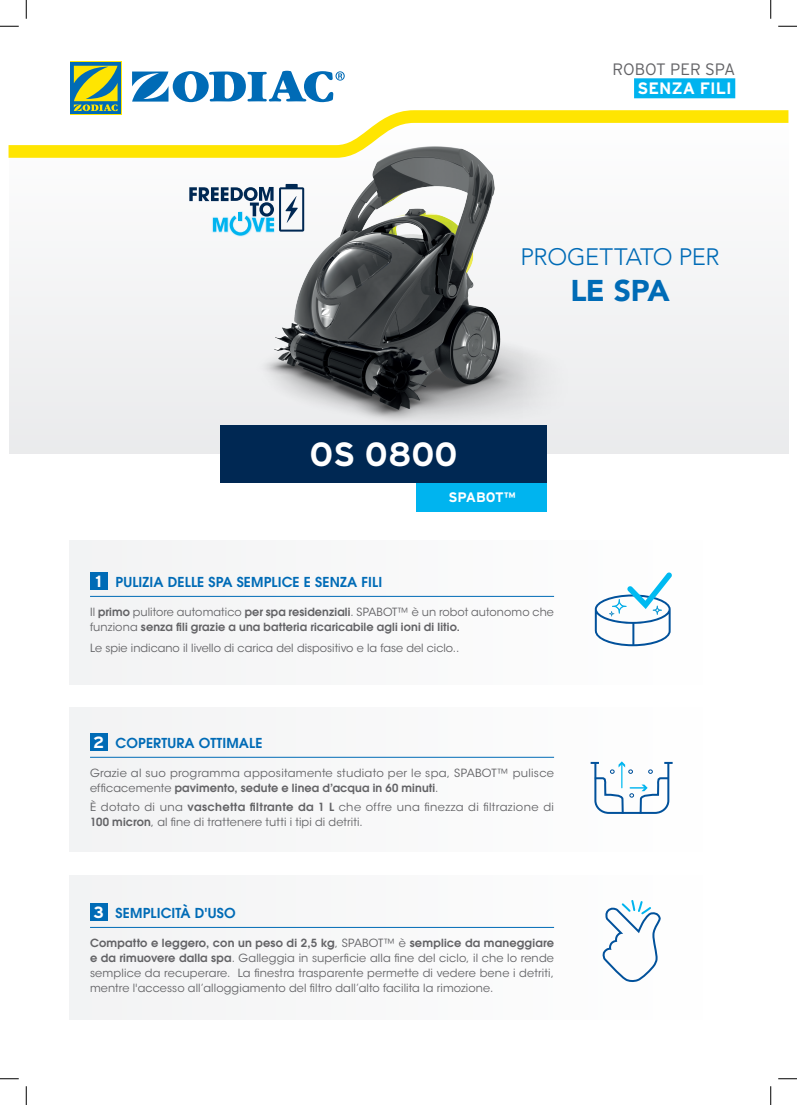
<style>
.page{position:relative;width:797px;height:1105px;background:#fff}
.page>*{position:absolute;margin:0;border:0;box-sizing:border-box;transform-origin:0 0}
.t1{font:700 33.5px "Interstate";color:#fff}
.conçu_POUR_les_SPAS{font:900 30px "Avenir";color:#006bb6}
.conçu_POUR_les_SPAS-2{font:300 23.75px "Avenir LT";letter-spacing:-.025em;color:#006bb6}
.Robot_pour_spas{font:300 16.5px "Interstate";letter-spacing:-.005em;color:#636366}
.Sans_fil{font:700 16.5px "Interstate";color:#fff}
.t2{font:700 16.25px "Interstate";color:#fff}
.titre_claim_Spabot{font:600 13.75px "Avant Garde LT";letter-spacing:.01em;color:#006bb6}
.t3{font:700 13.75px "Interstate";letter-spacing:-.005em;color:#fff}
.tex_claim_Spabot__ju{font:11.25px/15px "ITC Avant Garde Std";letter-spacing:.01em;color:#636366}
.tex_claim_Spabot__ju-2{font:600 11.25px/15px "Avant Garde LT";letter-spacing:.015em;color:#636366}
.s1{font-family:"ITC Avant Garde Std";font-weight:400}
.s2{font-family:"Avant Garde LT";font-weight:600}
</style>
<div class="page">
<div style="left:69px;top:876px;width:635px;height:144px;background:#f8f8f9"></div>
<div style="left:69px;top:707px;width:635px;height:145px;background:#f8f8f9"></div>
<div style="left:69px;top:540px;width:635px;height:144px;background:#f8f8f9"></div>
<div style="left:9px;top:112px;width:779px;height:342px;background:#f2f3f4"></div>
<img style="left:239px;top:158px;width:312px;height:266px">
<svg style="left:595px;top:572px;width:77px;height:74px"></svg>
<svg style="left:602px;top:900px;width:58px;height:82px"></svg>
<svg style="left:590px;top:761px;width:82px;height:53px"></svg>
<hr style="left:90px;top:596px;width:464px;height:1px;background:#006bb6">
<div style="left:90px;top:572px;width:17px;height:17px;background:#006bb6"></div>
<hr style="left:90px;top:927px;width:464px;height:1px;background:#006bb6">
<div style="left:90px;top:903px;width:17px;height:17px;background:#006bb6"></div>
<hr style="left:90px;top:757px;width:464px;height:1px;background:#006bb6">
<div style="left:90px;top:733px;width:17px;height:17px;background:#006bb6"></div>
<div style="left:417px;top:482px;width:130px;height:30px;background:#00b4ef"></div>
<div style="left:220px;top:425px;width:327px;height:57px;background:#002853"></div>
<svg style="left:189px;top:184px;width:115px;height:52px"></svg>
<svg style="left:9px;top:110px;width:779px;height:48px;fill:#fffdfd"></svg>
<svg style="left:132px;top:71px;width:213px;height:31px"></svg>
<div style="left:70px;top:62px;width:51px;height:52px;background:#006bb6"></div>
<svg style="left:74px;top:66px;width:44px;height:45px"></svg>
<div style="left:634px;top:78px;width:101px;height:20px;background:#00b3ef"></div>
<svg style="left:0;top:25px;width:19px;height:2px"></svg>
<svg style="left:778px;top:25px;width:19px;height:2px"></svg>
<svg style="left:0;top:1078px;width:19px;height:1px"></svg>
<svg style="left:778px;top:1078px;width:19px;height:1px"></svg>
<svg style="left:25px;top:0;width:2px;height:19px"></svg>
<svg style="left:25px;top:1086px;width:2px;height:19px"></svg>
<svg style="left:770px;top:0;width:1px;height:19px"></svg>
<svg style="left:770px;top:1086px;width:1px;height:19px"></svg>
<p class="Robot_pour_spas" style="left:612px;top:60px;width:124px">ROBOT PER SPA</p>
<p class="Sans_fil" style="left:637px;top:79px;width:96px">SENZA FILI</p>
<h1 class="t1" style="left:309px;top:435px;width:150px">OS 0800</h1>
<p class="conçu_POUR_les_SPAS-2" style="left:520px;top:243px;width:200px">PROGETTATO PER</p>
<p class="conçu_POUR_les_SPAS" style="left:570px;top:265px;width:101px">LE SPA</p>
<p class="t3" style="left:448px;top:490px;width:69px">SPABOT™</p>
<p class="t2" style="left:96px;top:573px;width:8px">1</p>
<p class="titre_claim_Spabot" style="left:116px;top:573px;width:268px">PULIZIA DELLE SPA SEMPLICE E SENZA FILI</p>
<p class="tex_claim_Spabot__ju-2" style="left:90px;top:604px;width:465px"><span class="s1">Il</span> primo <span class="s1">pulitore automatico</span> per spa residenziali<span class="s1">. SPABOT™ è un robot autonomo che funziona</span> senza fili grazie a una batteria ricaricabile agli ioni di litio.</p>
<p class="tex_claim_Spabot__ju" style="left:90px;top:641px;width:371px">Le spie indicano il livello di carica del dispositivo e la fase del ciclo..</p>
<p class="t2" style="left:93px;top:733px;width:13px">2</p>
<p class="titre_claim_Spabot" style="left:116px;top:734px;width:148px">COPERTURA OTTIMALE</p>
<p class="tex_claim_Spabot__ju" style="left:90px;top:766px;width:465px">Grazie al suo programma appositamente studiato per le spa, SPABOT™ pulisce efficacemente <span class="s2">pavimento, sedute e linea d’acqua in 60 minuti</span>.</p>
<p class="tex_claim_Spabot__ju" style="left:90px;top:799px;width:465px">È dotato di una <span class="s2">vaschetta filtrante da 1 L</span> che offre una finezza di filtrazione di<br><span class="s2">100 micron</span>, al fine di trattenere tutti i tipi di detriti.</p>
<p class="t2" style="left:93px;top:904px;width:12px">3</p>
<p class="titre_claim_Spabot" style="left:116px;top:904px;width:121px">SEMPLICITÀ D'USO</p>
<p class="tex_claim_Spabot__ju" style="left:90px;top:936px;width:465px;text-align:justify"><span class="s2">Compatto e leggero, con un peso di 2,5 kg</span>, SPABOT™ è <span class="s2">semplice da maneggiare e da rimuovere dalla spa</span>. Galleggia in superficie alla fine del ciclo, il che lo rende semplice da recuperare. La finestra trasparente permette di vedere bene i detriti, mentre l'accesso all’alloggiamento del filtro dall’alto facilita la rimozione.</p>
</div>
